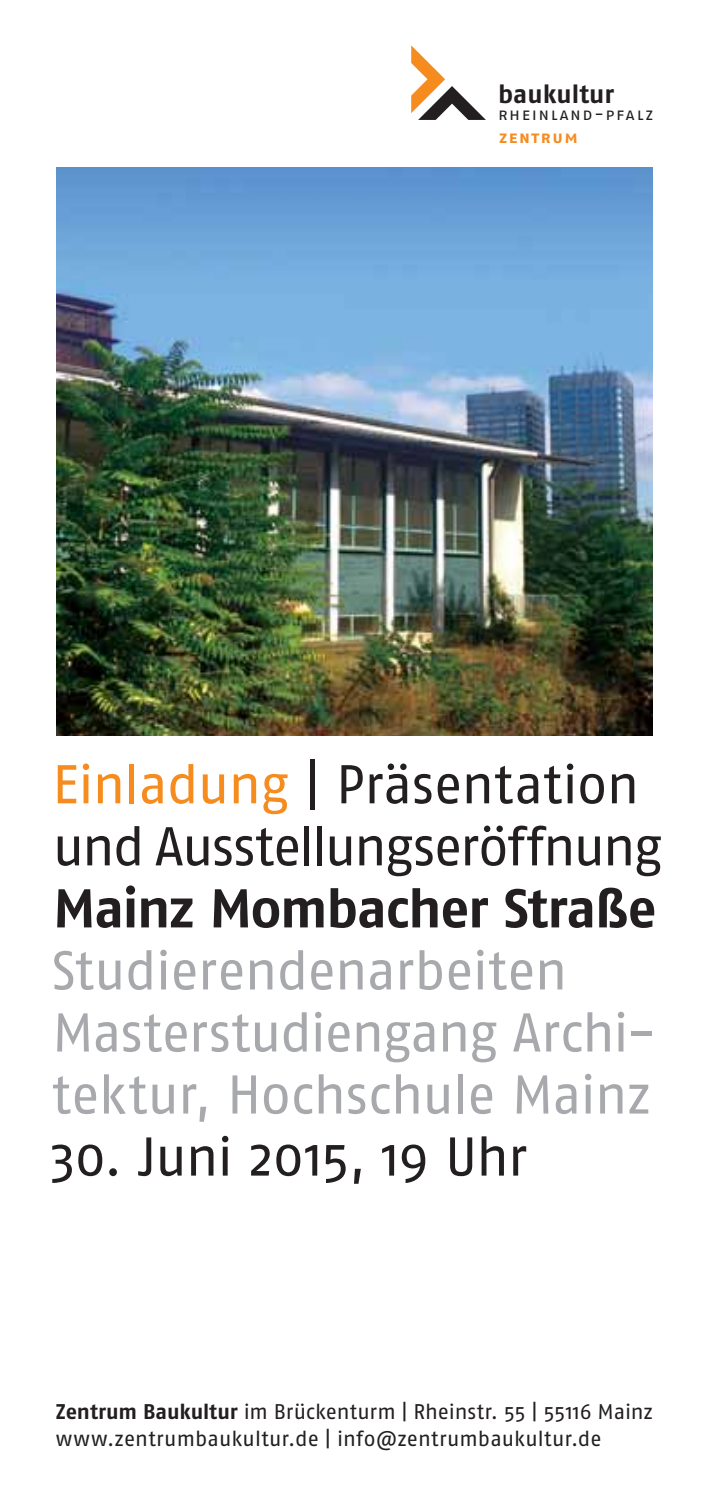
<style>
.page{position:relative;width:709px;height:1503px;background:#fff}
.page>*{position:absolute;margin:0;border:0;box-sizing:border-box;transform-origin:0 0}
.t1{font:54.5px/62px "Fago No";letter-spacing:-.02em;color:#a7a9ac}
.t2{font:54.5px/62px "Fago No";letter-spacing:-.02em;color:#231f20}
.t3{font:700 54.5px "Fago No";letter-spacing:-.025em;color:#231f20}
.t4{font:700 25.75px "Fago No";color:#231f20}
.t5{font:21.25px/26.2px "Fago No";color:#231f20}
.t6{font:17px "Fago No Regular Caps";letter-spacing:.09em;color:#231f20}
.t7{font:17px "Fago No Bold Caps";letter-spacing:.09em;color:#f68b1e}
.s1{color:#f68b1e}
.s2{font-weight:700}
</style>
<div class="page">
<img style="left:57px;top:167px;width:595px;height:569px">
<svg style="left:411px;top:45px;width:75px;height:75px"></svg>
<p class="t4" style="left:498px;top:85px;width:118px">baukultur</p>
<p class="t6" style="left:498px;top:104px;width:157px">rheinland-pfalz</p>
<p class="t7" style="left:499px;top:127px;width:81px">zentrum</p>
<h1 class="t2" style="left:52px;top:757px;width:611px"><span class="s1">Einladung</span> | Präsentation und Ausstellungseröffnung</h1>
<h1 class="t3" style="left:53px;top:888px;width:605px">Mainz Mombacher Straße</h1>
<h1 class="t1" style="left:51px;top:943px;width:607px">Studierendenarbeiten<br>Masterstudiengang Archi&shy;tektur, Hochschule Mainz</h1>
<h1 class="t2" style="left:50px;top:1129px;width:478px">30. Juni 2015, 19 Uhr</h1>
<p class="t5" style="left:56px;top:1400px;width:598px"><span class="s2">Zentrum Baukultur</span> im Brückenturm | Rheinstr. 55 | 55116 Mainz www.zentrumbaukultur.de | info@zentrumbaukultur.de</p>
</div>
